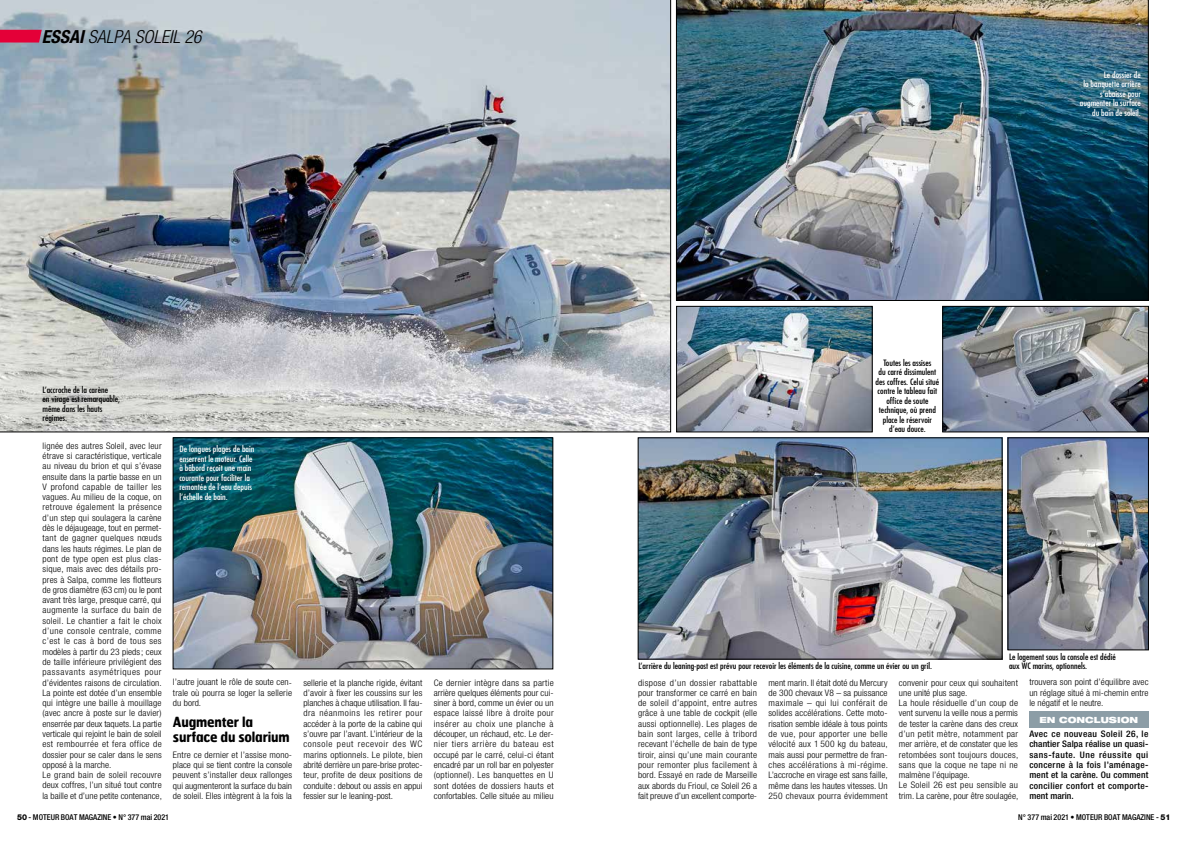
<style>
.page{position:relative;width:1191px;height:842px;background:#fff}
.page>*{position:absolute;margin:0;border:0;box-sizing:border-box;transform-origin:0 0}
.t1{font:italic 300 condensed 18px "Helvetica Neue LT";color:#000}
.t2{font:700 14px/15px "Hermes FB";letter-spacing:-.015em;color:#000;scale:.9 1}
.t3{font:300 condensed 9px/10.3px "Helvetica Neue LT";letter-spacing:.015em;color:#000;text-align:justify;scale:1.05 1}
.t4{font:500 condensed 9px/10.3px "Helvetica Neue LT";letter-spacing:.035em;color:#000;text-align:justify;scale:1.05 1}
.t5{font:condensed 8.5px/9.5px "Futura LT";color:#000;scale:1.1 1}
.t6{font:condensed 8.5px/9.5px "Futura LT";color:#fff;scale:1.1 1}
.t7{font:900 expanded 8.5px "Helvetica Neue LT";color:#fff}
.t8{font:500 condensed 8px "Helvetica Neue LT";color:#000}
.s1{font-weight:700}
.s2{font-weight:800;font-stretch:normal}
</style>
<div class="page">
<img style="left:0;top:0;width:670px;height:432px">
<svg style="left:0;top:30px;width:42px;height:13px"></svg>
<div style="left:1029px;top:711px;width:119px;height:16px;background:#8c9da6"></div>
<img style="left:175px;top:440px;width:376px;height:227px">
<div style="left:173px;top:438px;width:380px;height:231px;border:1px solid #000"></div>
<img style="left:944px;top:308px;width:202px;height:122px">
<div style="left:942px;top:306px;width:206px;height:126px;border:1px solid #000"></div>
<img style="left:1010px;top:440px;width:136px;height:208px">
<img style="left:676px;top:0;width:472px;height:301px">
<img style="left:640px;top:440px;width:360px;height:217px">
<img style="left:678px;top:308px;width:192px;height:122px">
<div style="left:676px;top:306px;width:196px;height:126px;border:1px solid #000"></div>
<h1 class="t1" style="left:42px;top:26px;width:161px"><span class="s1">ESSAI</span> SALPA SOLEIL 26</h1>
<p class="t6" style="left:1080px;top:70px;width:57px;text-align:right">Le dossier de<br>la banquette arrière s’abaisse pour augmenter la surface du bain de soleil.</p>
<p class="t5" style="left:43px;top:385px;width:72px">L’accroche de la carène<br>en virage est remarquable, même dans les hauts régimes.</p>
<p class="t3" style="left:43px;top:440px;width:115px;text-align:left">lignée des autres Soleil, avec leur étrave si caractéristique, verticale au niveau du brion et qui s’évase ensuite dans la partie basse en un V profond capable de tailler les vagues. Au milieu de la coque, on retrouve également la présence d’un step qui soulagera la carène dès le déjaugeage, tout en permet&shy;tant de gagner quelques nœuds dans les hauts régimes. Le plan de pont de type open est plus clas&shy;sique, mais avec des détails pro&shy;pres à Salpa, comme les flotteurs de gros diamètre (63 cm) ou le pont avant très large, presque carré, qui augmente la surface du bain de soleil. Le chantier a fait le choix d’une console centrale, comme c’est le cas à bord de tous ses modèles à partir du 23 pieds; ceux de taille inférieure privilégient des passavants asymétriques pour d’évidentes raisons de circulation.<br>La pointe est dotée d’un ensemble qui intègre une baille à mouillage (avec ancre à poste sur le davier) enserrée par deux taquets. La partie verticale qui rejoint le bain de soleil est rembourrée et fera office de dossier pour se caler dans le sens opposé à la marche.<br>Le grand bain de soleil recouvre deux coffres, l’un situé tout contre la baille et d’une petite contenance,</p>
<p class="t6" style="left:179px;top:444px;width:70px">De longues plages de bain enserrent le moteur. Celle à bâbord reçoit une main courante pour faciliter la remontée de l’eau depuis l’échelle de bain.</p>
<p class="t3" style="left:173px;top:677px;width:115px">l’autre jouant le rôle de soute cen&shy;trale où pourra se loger la sellerie du bord.</p>
<h2 class="t2" style="left:173px;top:714px;width:131px">Augmenter la surface du solarium</h2>
<p class="t3" style="left:173px;top:749px;width:115px">Entre ce dernier et l’assise mono&shy;place qui se tient contre la console peuvent s’installer deux rallonges qui augmenteront la surface du bain de soleil. Elles intègrent à la fois la</p>
<p class="t5" style="left:875px;top:358px;width:59px;text-align:center">Toutes les assises<br>du carré dissimulent des coffres. Celui situé contre le tableau fait office de soute technique, où prend place le réservoir d’eau douce.</p>
<p class="t5" style="left:638px;top:661px;width:268px">L’arrière du leaning-post est prévu pour recevoir les éléments de la cuisine, comme un évier ou un gril.</p>
<p class="t5" style="left:1009px;top:652px;width:98px">Le logement sous la console est dédié aux WC marins, optionnels.</p>
<p class="t3" style="left:303px;top:677px;width:115px">sellerie et la planche rigide, évitant d’avoir à fixer les coussins sur les planches à chaque utilisation. Il fau&shy;dra néanmoins les retirer pour accéder à la porte de la cabine qui s’ouvre par l’avant. L’intérieur de la console peut recevoir des WC marins optionnels. Le pilote, bien abrité derrière un pare-brise protec&shy;teur, profite de deux positions de conduite : debout ou assis en appui fessier sur le leaning-post.</p>
<p class="t3" style="left:434px;top:677px;width:116px">Ce dernier intègre dans sa partie arrière quelques éléments pour cui&shy;siner à bord, comme un évier ou un espace laissé libre à droite pour insérer au choix une planche à découper, un réchaud, etc. Le der&shy;nier tiers arrière du bateau est occupé par le carré, celui-ci étant encadré par un roll bar en polyester (optionnel). Les banquettes en U sont dotées de dossiers hauts et confortables. Celle située au milieu</p>
<p class="t3" style="left:638px;top:677px;width:115px">dispose d’un dossier rabattable pour transformer ce carré en bain de soleil d’appoint, entre autres grâce à une table de cockpit (elle aussi optionnelle). Les plages de bain sont larges, celle à tribord recevant l’échelle de bain de type tiroir, ainsi qu’une main courante pour remonter plus facilement à bord. Essayé en rade de Marseille aux abords du Frioul, ce Soleil 26 a fait preuve d’un excellent comporte-</p>
<p class="t3" style="left:768px;top:677px;width:115px">ment marin. Il était doté du Mercury de 300 chevaux V8 – sa puissance maximale – qui lui conférait de solides accélérations. Cette moto&shy;risation semble idéale à tous points de vue, pour apporter une belle vélocité aux 1 500 kg du bateau, mais aussi pour permettre de fran&shy;ches accélérations à mi-régime.<br>L’accroche en virage est sans faille, même dans les hautes vitesses. Un 250 chevaux pourra évidemment</p>
<p class="t3" style="left:899px;top:677px;width:115px;text-align:left">convenir pour ceux qui souhaitent une unité plus sage.<br>La houle résiduelle d’un coup de vent survenu la veille nous a permis de tester la carène dans des creux d’un petit mètre, notamment par mer arrière, et de constater que les retombées sont toujours douces, sans que la coque ne tape ni ne malmène l’équipage.<br>Le Soleil 26 est peu sensible au trim. La carène, pour être soulagée,</p>
<p class="t3" style="left:1029px;top:677px;width:115px">trouvera son point d’équilibre avec un réglage situé à mi-chemin entre le négatif et le neutre.</p>
<p class="t7" style="left:1039px;top:714px;width:100px">EN CONCLUSION</p>
<p class="t4" style="left:1029px;top:729px;width:115px">Avec ce nouveau Soleil 26, le chantier Salpa réalise un quasi&shy;sans-faute. Une réussite qui concerne à la fois l’aménage&shy;ment et la carène. Ou comment concilier confort et comporte&shy;ment marin.</p>
<p class="t8" style="left:17px;top:812px;width:154px"><span class="s2">50</span> - MOTEUR BOAT MAGAZINE • N° 377 mai 2021</p>
<p class="t8" style="left:1018px;top:812px;width:154px">N° 377 mai 2021 • MOTEUR BOAT MAGAZINE - <span class="s2">51</span></p>
</div>
